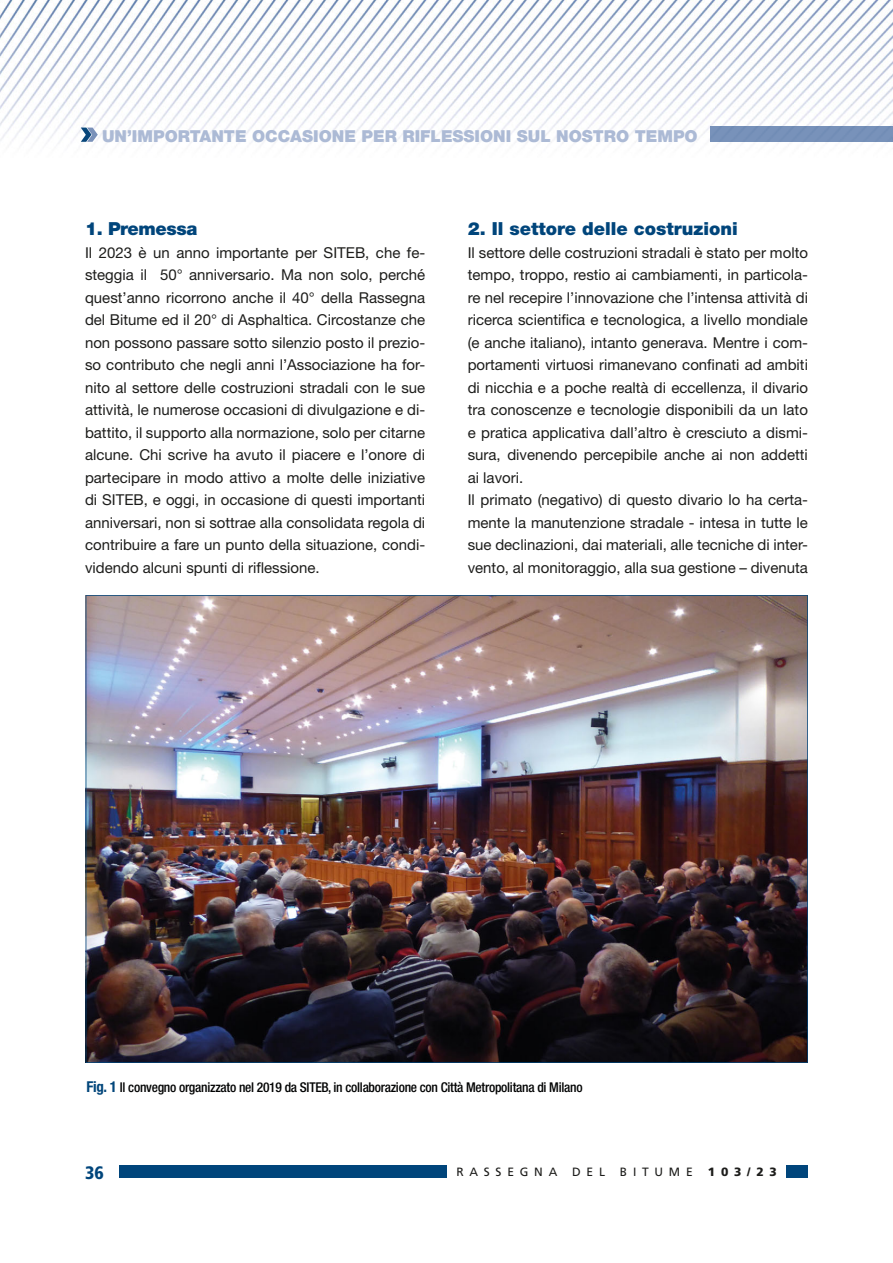
<style>
.page{position:relative;width:893px;height:1263px;background:#fff}
.page>*{position:absolute;margin:0;border:0;box-sizing:border-box;transform-origin:0 0}
.t1{font:900 18px "Helvetica Neue";color:#00457b}
.t2{font:900 18px "Helvetica Neue";letter-spacing:-.02em;color:#00457b}
.t3{font:900 condensed 18px "Frutiger";color:#00457b}
.t4{font:900 16.5px "Helvetica Neue";color:#acbad5}
.t5{font:15px/22.5px "Helvetica Neue";color:#1d1d1b;text-align:justify}
.t6{font:500 condensed 13.5px "Helvetica Neue";letter-spacing:-.02em;color:#020303}
.t7{font:12px "Frutiger";letter-spacing:.48em;color:#1d1d1b}
.t8{font:900 12px "Frutiger";color:#1d1d1b}
.s1{font-weight:700;font-size:15px;color:#00457a}
</style>
<div class="page">
<img style="left:0;top:0;width:893px;height:144px">
<div style="left:710px;top:126px;width:182px;height:16px;background:#7892ba"></div>
<svg style="left:892px;top:126px;width:1px;height:16px"></svg>
<svg style="left:81px;top:128px;width:17px;height:14px"></svg>
<div style="left:787px;top:1165px;width:21px;height:13px;background:#00457b"></div>
<div style="left:119px;top:1165px;width:327px;height:13px;background:#00457b"></div>
<img style="left:86px;top:595px;width:722px;height:468px">
<p class="t4" style="left:102px;top:131px;width:597px">UN’IMPORTANTE OCCASIONE PER RIFLESSIONI SUL NOSTRO TEMPO</p>
<p class="t2" style="left:85px;top:222px;width:114px">1. Premessa</p>
<p class="t5" style="left:85px;top:243px;width:342px">Il 2023 è un anno importante per SITEB, che fe&shy;steggia il 50° anniversario. Ma non solo, perché quest’anno ricorrono anche il 40° della Rassegna del Bitume ed il 20° di Asphaltica. Circostanze che non possono passare sotto silenzio posto il prezio&shy;so contributo che negli anni l’Associazione ha for&shy;nito al settore delle costruzioni stradali con le sue attività, le numerose occasioni di divulgazione e di&shy;battito, il supporto alla normazione, solo per citarne alcune. Chi scrive ha avuto il piacere e l’onore di partecipare in modo attivo a molte delle iniziative di SITEB, e oggi, in occasione di questi importanti anniversari, non si sottrae alla consolidata regola di contribuire a fare un punto della situazione, condi&shy;videndo alcuni spunti di riflessione.</p>
<p class="t1" style="left:468px;top:222px;width:272px">2. Il settore delle costruzioni</p>
<p class="t5" style="left:468px;top:243px;width:342px;text-align:left">Il settore delle costruzioni stradali è stato per molto tempo, troppo, restio ai cambiamenti, in particola&shy;re nel recepire l’innovazione che l’intensa attività di ricerca scientifica e tecnologica, a livello mondiale (e anche italiano), intanto generava. Mentre i com&shy;portamenti virtuosi rimanevano confinati ad ambiti di nicchia e a poche realtà di eccellenza, il divario tra conoscenze e tecnologie disponibili da un lato e pratica applicativa dall’altro è cresciuto a dismi&shy;sura, divenendo percepibile anche ai non addetti ai lavori.<br>Il primato (negativo) di questo divario lo ha certa&shy;mente la manutenzione stradale - intesa in tutte le sue declinazioni, dai materiali, alle tecniche di inter&shy;vento, al monitoraggio, alla sua gestione – divenuta</p>
<p class="t6" style="left:86px;top:1083px;width:498px"><span class="s1">Fig. 1</span> Il convegno organizzato nel 2019 da SITEB, in collaborazione con Città Metropolitana di Milano</p>
<p class="t3" style="left:85px;top:1162px;width:20px">36</p>
<p class="t7" style="left:456px;top:1167px;width:238px">RASSEGNA DEL BITUME</p>
<p class="t8" style="left:708px;top:1164px;width:70px">103/23</p>
</div>
